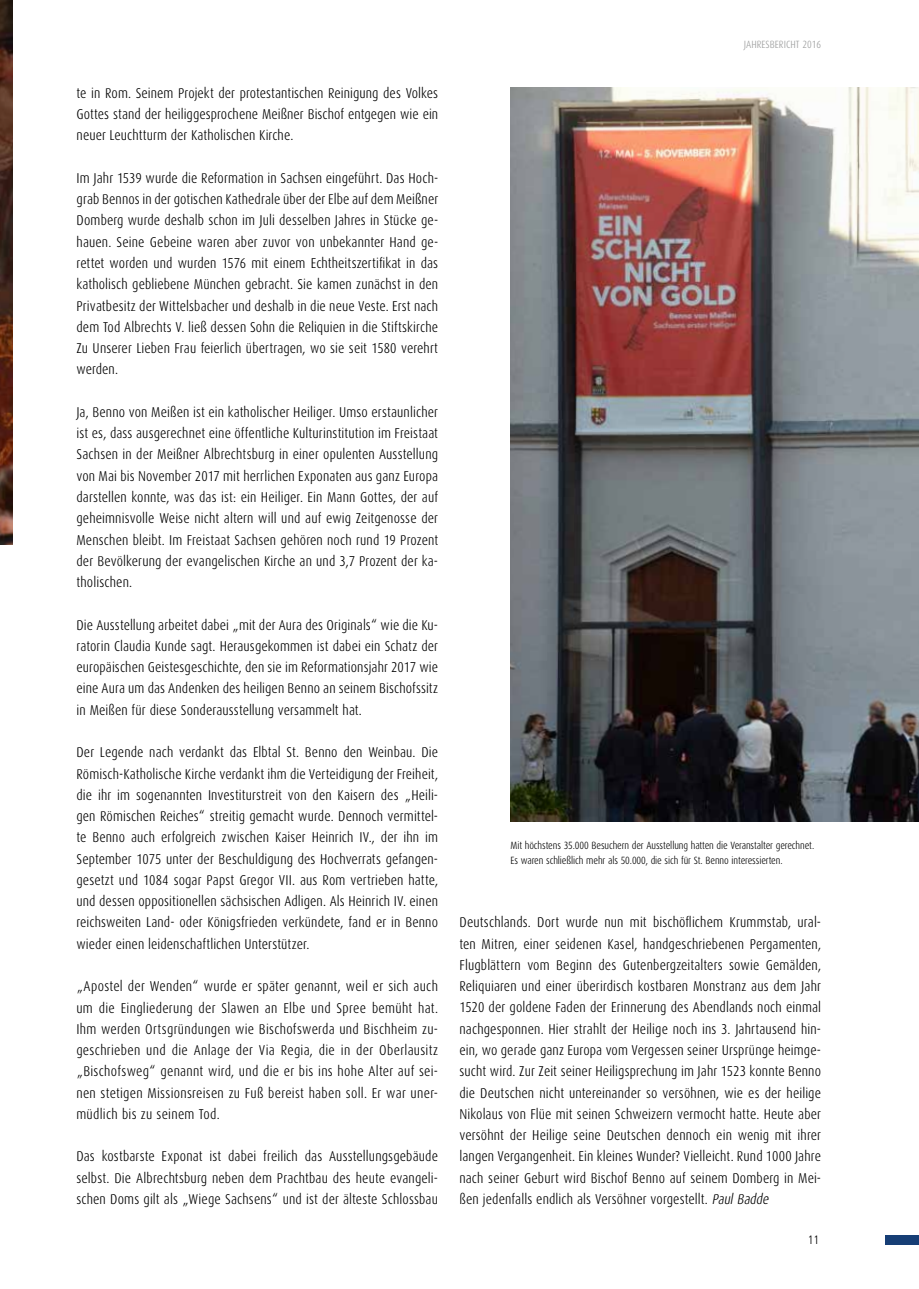
<style>
.page{position:relative;width:919px;height:1289px;background:#fff}
.page>*{position:absolute;margin:0;border:0;box-sizing:border-box;transform-origin:0 0}
.t1{font:300 14.25px/21.3px "Dax Condensed";letter-spacing:.01em;color:#000;text-align:justify}
.t2{font:300 condensed 12px "Frutiger LT";color:#000}
.t3{font:300 10.5px/15px "Dax Condensed";letter-spacing:-.01em;color:#000}
.t4{font:300 10.5px "Dax Condensed";color:#9c9d9d}
.s1{font-style:italic}
</style>
<div class="page">
<div style="left:884px;top:1235px;width:34px;height:9px;background:#163e75"></div>
<img style="left:510px;top:87px;width:408px;height:734px">
<img style="left:0;top:0;width:13px;height:544px">
<p class="t1" style="left:77px;top:82px;width:363px">te in Rom. Seinem Projekt der protestantischen Reinigung des Volkes Gottes stand der heiliggesprochene Meißner Bischof entgegen wie ein neuer Leuchtturm der Katholischen Kirche.</p>
<p class="t1" style="left:76px;top:167px;width:363px">Im Jahr 1539 wurde die Reformation in Sachsen eingeführt. Das Hoch&shy;grab Bennos in der gotischen Kathedrale über der Elbe auf dem Meißner Domberg wurde deshalb schon im Juli desselben Jahres in Stücke ge&shy;hauen. Seine Gebeine waren aber zuvor von unbekannter Hand ge&shy;rettet worden und wurden 1576 mit einem Echtheitszertifikat in das katholisch gebliebene München gebracht. Sie kamen zunächst in den Privatbesitz der Wittelsbacher und deshalb in die neue Veste. Erst nach dem Tod Albrechts V. ließ dessen Sohn die Reliquien in die Stiftskirche Zu Unserer Lieben Frau feierlich übertragen, wo sie seit 1580 verehrt werden.</p>
<p class="t1" style="left:76px;top:401px;width:363px">Ja, Benno von Meißen ist ein katholischer Heiliger. Umso erstaunlicher ist es, dass ausgerechnet eine öffentliche Kulturinstitution im Freistaat Sachsen in der Meißner Albrechtsburg in einer opulenten Ausstellung von Mai bis November 2017 mit herrlichen Exponaten aus ganz Europa darstellen konnte, was das ist: ein Heiliger. Ein Mann Gottes, der auf geheimnisvolle Weise nicht altern will und auf ewig Zeitgenosse der Menschen bleibt. Im Freistaat Sachsen gehören noch rund 19 Prozent der Bevölkerung der evangelischen Kirche an und 3,7 Prozent der ka&shy;tholischen.</p>
<p class="t1" style="left:76px;top:614px;width:363px">Die Ausstellung arbeitet dabei „mit der Aura des Originals“ wie die Ku&shy;ratorin Claudia Kunde sagt. Herausgekommen ist dabei ein Schatz der europäischen Geistesgeschichte, den sie im Reformationsjahr 2017 wie eine Aura um das Andenken des heiligen Benno an seinem Bischofssitz in Meißen für diese Sonderausstellung versammelt hat.</p>
<p class="t1" style="left:76px;top:742px;width:363px">Der Legende nach verdankt das Elbtal St. Benno den Weinbau. Die Römisch-Katholische Kirche verdankt ihm die Verteidigung der Freiheit, die ihr im sogenannten Investiturstreit von den Kaisern des „Heili&shy;gen Römischen Reiches“ streitig gemacht wurde. Dennoch vermittel&shy;te Benno auch erfolgreich zwischen Kaiser Heinrich IV., der ihn im September 1075 unter der Beschuldigung des Hochverrats gefangen&shy;gesetzt und 1084 sogar Papst Gregor VII. aus Rom vertrieben hatte, und dessen oppositionellen sächsischen Adligen. Als Heinrich IV. einen reichsweiten Land- oder Königsfrieden verkündete, fand er in Benno wieder einen leidenschaftlichen Unterstützer.</p>
<p class="t1" style="left:76px;top:975px;width:363px">„Apostel der Wenden“ wurde er später genannt, weil er sich auch um die Eingliederung der Slawen an Elbe und Spree bemüht hat.<br>Ihm werden Ortsgründungen wie Bischofswerda und Bischheim zu&shy;geschrieben und die Anlage der Via Regia, die in der Oberlausitz „Bischofsweg“ genannt wird, und die er bis ins hohe Alter auf sei&shy;nen stetigen Missionsreisen zu Fuß bereist haben soll. Er war uner&shy;müdlich bis zu seinem Tod.</p>
<p class="t1" style="left:76px;top:1145px;width:363px">Das kostbarste Exponat ist dabei freilich das Ausstellungsgebäude selbst. Die Albrechtsburg neben dem Prachtbau des heute evangeli&shy;schen Doms gilt als „Wiege Sachsens“ und ist der älteste Schlossbau</p>
<p class="t4" style="left:743px;top:39px;width:79px">JAHRESBERICHT 2016</p>
<p class="t3" style="left:510px;top:837px;width:305px">Mit höchstens 35.000 Besuchern der Ausstellung hatten die Veranstalter gerechnet.<br>Es waren schließlich mehr als 50.000, die sich für St. Benno interessierten.</p>
<p class="t1" style="left:459px;top:912px;width:363px">Deutschlands. Dort wurde nun mit bischöflichem Krummstab, ural&shy;ten Mitren, einer seidenen Kasel, handgeschriebenen Pergamenten, Flugblättern vom Beginn des Gutenbergzeitalters sowie Gemälden, Reliquiaren und einer überirdisch kostbaren Monstranz aus dem Jahr 1520 der goldene Faden der Erinnerung des Abendlands noch einmal nachgesponnen. Hier strahlt der Heilige noch ins 3. Jahrtausend hin&shy;ein, wo gerade ganz Europa vom Vergessen seiner Ursprünge heimge&shy;sucht wird. Zur Zeit seiner Heiligsprechung im Jahr 1523 konnte Benno die Deutschen nicht untereinander so versöhnen, wie es der heilige Nikolaus von Flüe mit seinen Schweizern vermocht hatte. Heute aber versöhnt der Heilige seine Deutschen dennoch ein wenig mit ihrer langen Vergangenheit. Ein kleines Wunder? Vielleicht. Rund 1000 Jahre nach seiner Geburt wird Bischof Benno auf seinem Domberg in Mei&shy;ßen jedenfalls endlich als Versöhner vorgestellt. <span class="s1">PaulBadde</span></p>
<p class="t2" style="left:807px;top:1233px;width:13px">11</p>
</div>
